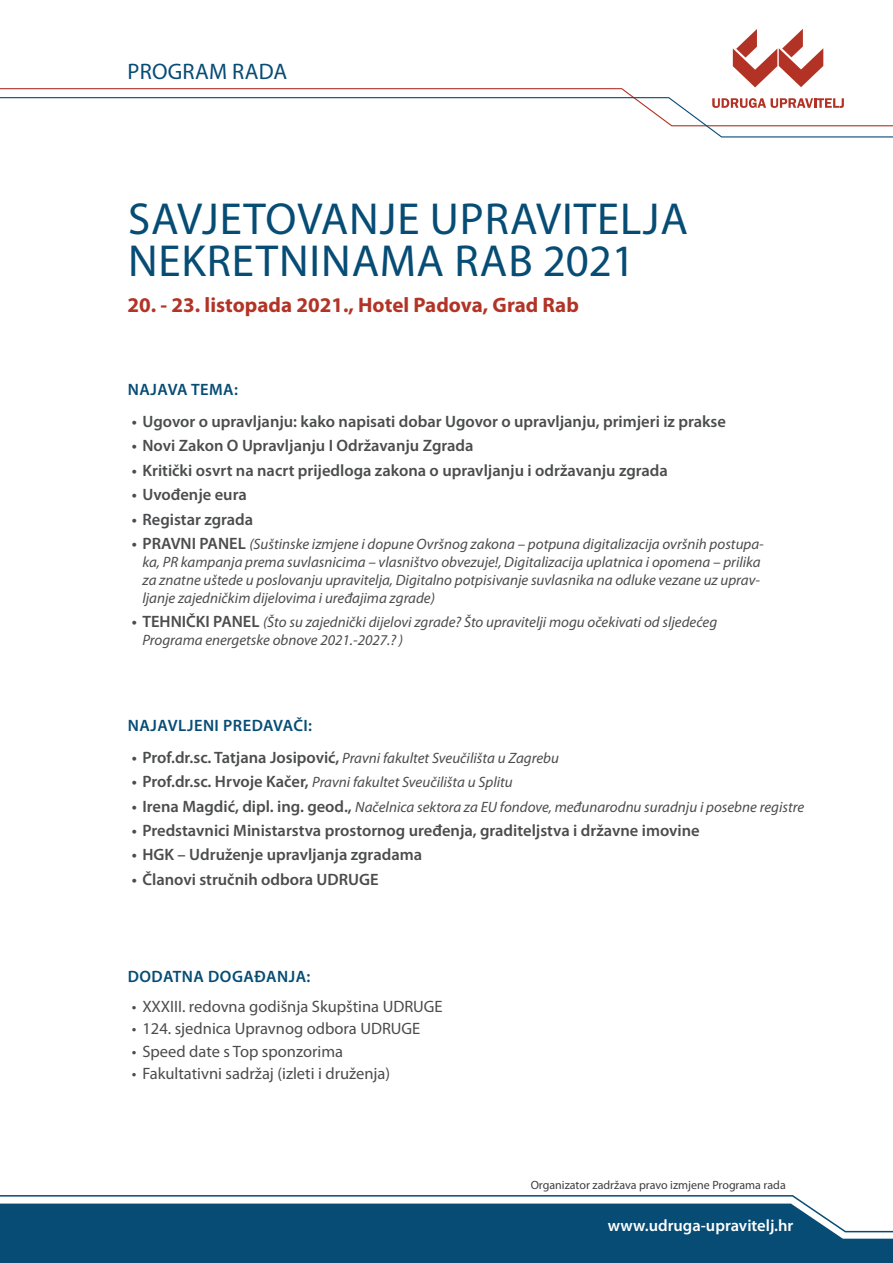
<style>
.page{position:relative;width:893px;height:1263px;background:#fff}
.page>*{position:absolute;margin:0;border:0;box-sizing:border-box;transform-origin:0 0}
.t1{font:45px "Myriad Pro";letter-spacing:.02em;color:#064c75}
.t2{font:22.5px "Myriad Pro";letter-spacing:.01em;color:#064c75}
.t3{font:700 21px "Myriad Pro";color:#b23426}
.t4{font:600 16.5px "Myriad Pro";color:#4b4c4d}
.t5{font:16.5px "Myriad Pro";color:#4b4c4d}
.t6{font:600 16.5px "Myriad Pro";letter-spacing:.03em;color:#064c75}
.t7{font:600 16.5px "Myriad Pro";color:#fff}
.t8{font:italic 15px/18px "Myriad Pro";color:#4b4c4d}
.t9{font:12px "Myriad Pro";color:#3e3e3f}
.s1{font-weight:600;font-style:normal;font-size:16.5px}
</style>
<div class="page">
<svg style="left:0;top:1195px;width:805px;height:8px"></svg>
<div style="left:0;top:1203px;width:893px;height:60px;background:#064c75"></div>
<svg style="left:0;top:29px;width:893px;height:109px"></svg>
<p class="t2" style="left:128px;top:57px;width:161px">PROGRAM RADA</p>
<p class="t1" style="left:128px;top:191px;width:561px">SAVJETOVANJE UPRAVITELJA</p>
<p class="t1" style="left:128px;top:233px;width:509px">NEKRETNINAMA RAB 2021</p>
<p class="t3" style="left:128px;top:291px;width:453px">20. - 23. listopada 2021., Hotel Padova, Grad Rab</p>
<p class="t6" style="left:128px;top:379px;width:112px">NAJAVA TEMA:</p>
<p class="t4" style="left:132px;top:411px;width:596px">• Ugovor o upravljanju: kako napisati dobar Ugovor o upravljanju, primjeri iz prakse</p>
<p class="t4" style="left:132px;top:435px;width:343px">• Novi Zakon O Upravljanju I Održavanju Zgrada</p>
<p class="t4" style="left:132px;top:460px;width:538px">• Kritički osvrt na nacrt prijedloga zakona o upravljanju i održavanju zgrada</p>
<p class="t4" style="left:132px;top:484px;width:116px">• Uvođenje eura</p>
<p class="t4" style="left:132px;top:508px;width:123px">• Registar zgrada</p>
<p class="t8" style="left:142px;top:535px;width:623px;text-indent:-11px"><span class="s1">• PRAVNI PANEL</span> (Suštinske izmjene i dopune Ovršnog zakona – potpuna digitalizacija ovršnih postupa&shy;ka, PR kampanja prema suvlasnicima – vlasništvo obvezuje!, Digitalizacija uplatnica i opomena – prilika za znatne uštede u poslovanju upravitelja, Digitalno potpisivanje suvlasnika na odluke vezane uz uprav&shy;ljanje zajedničkim dijelovima i uređajima zgrade)</p>
<p class="t8" style="left:142px;top:613px;width:576px;text-indent:-11px"><span class="s1">• TEHNIČKI PANEL</span> (Što su zajednički dijelovi zgrade? Što upravitelji mogu očekivati od sljedećeg<br>Programa energetske obnove 2021.-2027.? )</p>
<p class="t6" style="left:128px;top:715px;width:186px">NAJAVLJENI PREDAVAČI:</p>
<p class="t8" style="left:132px;top:749px;width:429px"><span class="s1">• Prof.dr.sc. Tatjana Josipović,</span> Pravni fakultet Sveučilišta u Zagrebu</p>
<p class="t8" style="left:132px;top:773px;width:382px"><span class="s1">• Prof.dr.sc. Hrvoje Kačer,</span> Pravni fakultet Sveučilišta u Splitu</p>
<p class="t8" style="left:132px;top:797px;width:674px"><span class="s1">• Irena Magdić, dipl. ing. geod.,</span> Načelnica sektora za EU fondove, međunarodnu suradnju i posebne registre</p>
<p class="t4" style="left:132px;top:820px;width:569px">• Predstavnici Ministarstva prostornog uređenja, graditeljstva i državne imovine</p>
<p class="t4" style="left:132px;top:844px;width:292px">• HGK – Udruženje upravljanja zgradama</p>
<p class="t4" style="left:132px;top:869px;width:248px">• Članovi stručnih odbora UDRUGE</p>
<p class="t6" style="left:128px;top:966px;width:184px">DODATNA DOGAĐANJA:</p>
<p class="t5" style="left:132px;top:996px;width:312px">• XXXIII. redovna godišnja Skupština UDRUGE</p>
<p class="t5" style="left:132px;top:1018px;width:290px">• 124. sjednica Upravnog odbora UDRUGE</p>
<p class="t5" style="left:132px;top:1041px;width:213px">• Speed date s Top sponzorima</p>
<p class="t5" style="left:132px;top:1063px;width:260px">• Fakultativni sadržaj (izleti i druženja)</p>
<p class="t9" style="left:531px;top:1177px;width:257px">Organizator zadržava pravo izmjene Programa rada</p>
<p class="t7" style="left:608px;top:1215px;width:187px">www.udruga-upravitelj.hr</p>
</div>
